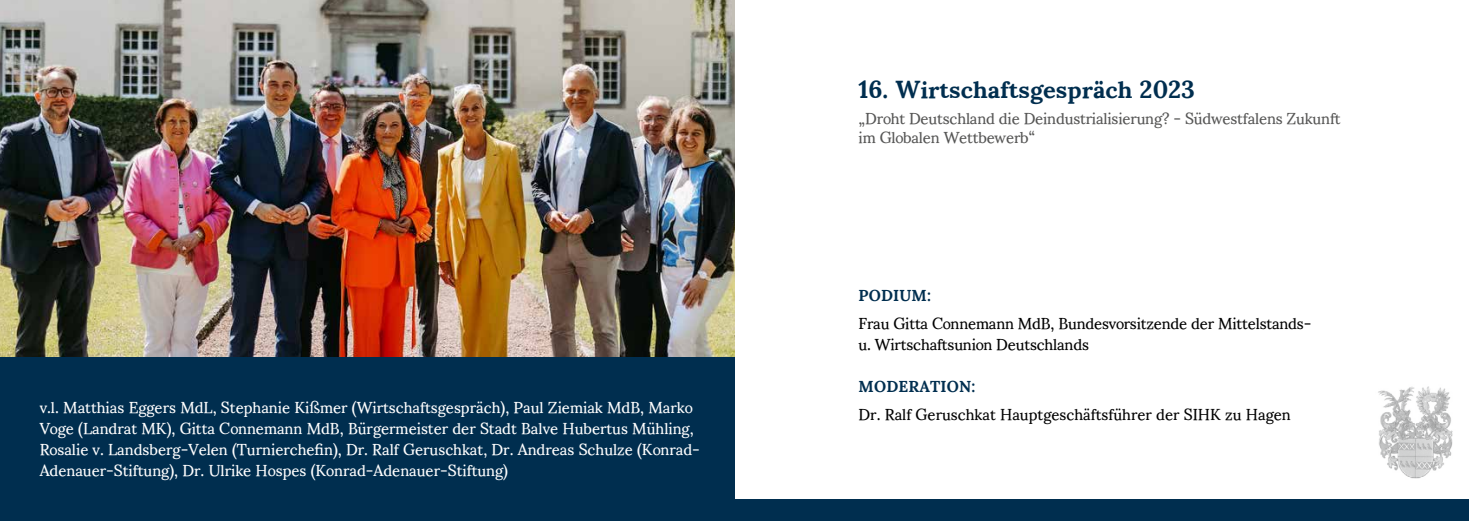
<style>
.page{position:relative;width:1469px;height:521px;background:#fff}
.page>*{position:absolute;margin:0;border:0;box-sizing:border-box;transform-origin:0 0}
.t1{font:700 24.5px "Sumana";color:#002e4f}
.t2{font:15.75px/21px "Sumana";color:#fff}
.t3{font:15.75px/21px "Sumana";letter-spacing:-.01em;color:#000}
.t4{font:15.75px/19.2px "Sumana";letter-spacing:-.01em;color:#565655}
.t5{font:700 15.75px "Sumana";letter-spacing:.01em;color:#002e4f}
</style>
<div class="page">
<div style="left:0;top:500px;width:1468px;height:21px;background:#002e4f"></div>
<img style="left:0;top:0;width:734px;height:357px">
<img style="left:1378px;top:386px;width:75px;height:93px">
<div style="left:0;top:357px;width:734px;height:164px;background:#002e4f"></div>
<p class="t2" style="left:40px;top:399px;width:662px">v.l. Matthias Eggers MdL, Stephanie Kißmer (Wirtschaftsgespräch), Paul Ziemiak MdB, Marko Voge (Landrat MK), Gitta Connemann MdB, Bürgermeister der Stadt Balve Hubertus Mühling, Rosalie v. Landsberg-Velen (Turnierchefin), Dr. Ralf Geruschkat, Dr. Andreas Schulze (Konrad-Adenauer-Stiftung), Dr. Ulrike Hospes (Konrad-Adenauer-Stiftung)</p>
<h1 class="t1" style="left:858px;top:75px;width:338px">16. Wirtschaftsgespräch 2023</h1>
<p class="t4" style="left:858px;top:111px;width:483px">„Droht Deutschland die Deindustrialisierung? - Südwestfalens Zukunft im Globalen Wettbewerb“</p>
<h1 class="t1" style="left:868px;top:75px;width:15px">4</h1>
<h1 class="t1" style="left:1167px;top:75px;width:26px">19</h1>
<p class="t4" style="left:858px;top:104px;width:356px">„Vereintes Europa! Funktioniert es oder treffen der</p>
<p class="t5" style="left:858px;top:286px;width:74px">PODIUM:</p>
<p class="t3" style="left:858px;top:315px;width:454px">Frau Gitta Connemann MdB, Bundesvorsitzende der Mittelstands&shy;u. Wirtschaftsunion Deutschlands</p>
<p class="t5" style="left:858px;top:377px;width:118px">MODERATION:</p>
<p class="t3" style="left:858px;top:406px;width:434px">Dr. Ralf Geruschkat Hauptgeschäftsführer der SIHK zu Hagen</p>
<p class="t3" style="left:858px;top:329px;width:267px">sowie Internationales des Landes NRW</p>
<p class="t5" style="left:858px;top:370px;width:118px">MODERATION:</p>
<p class="t3" style="left:858px;top:399px;width:434px">Dr. Ralf Geruschkat Hauptgeschäftsführer der SIHK zu Hagen</p>
</div>
